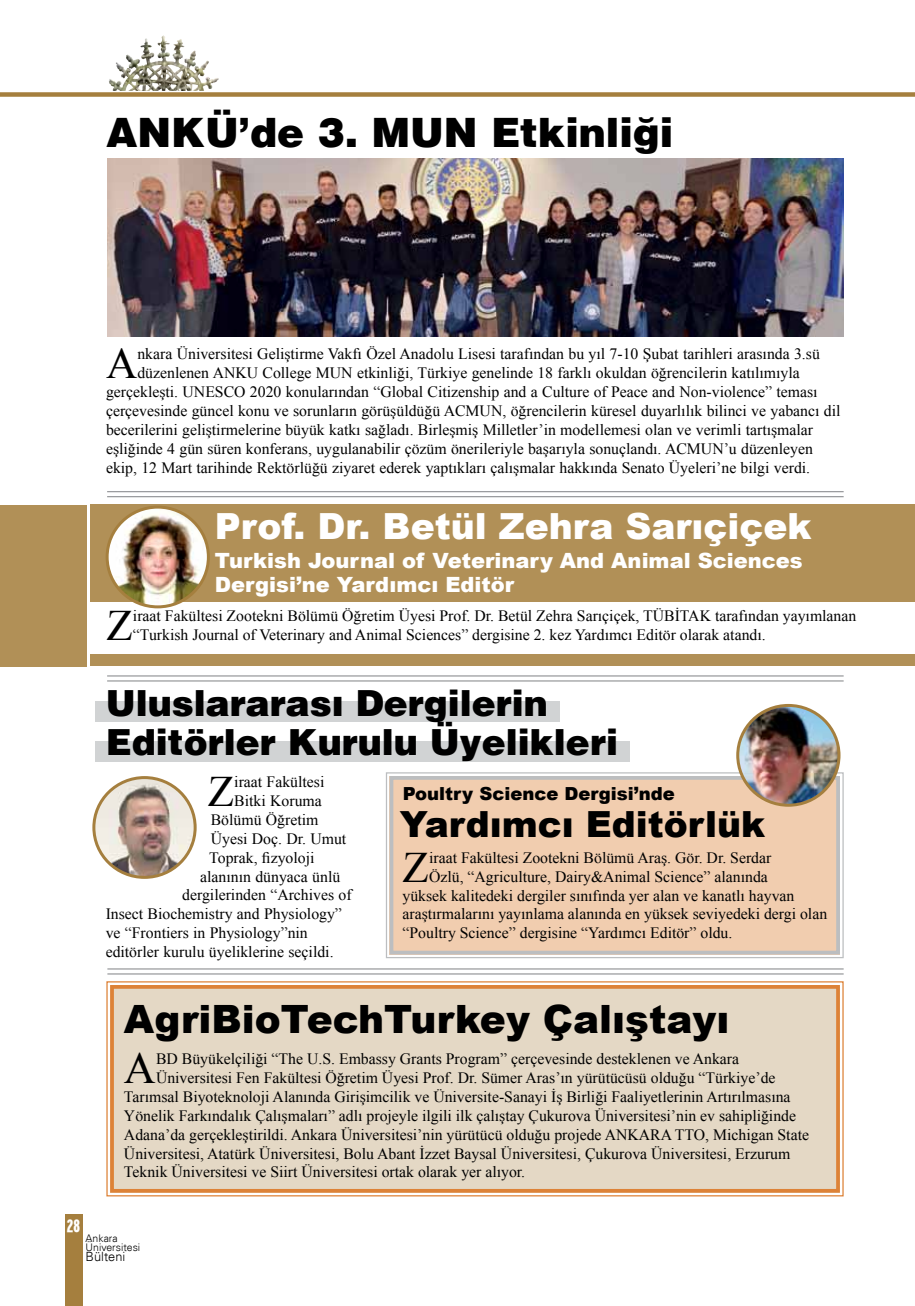
<style>
.page{position:relative;width:915px;height:1306px;background:#fff}
.page>*{position:absolute;margin:0;border:0;box-sizing:border-box;transform-origin:0 0}
.t1{font:44.25px "Times New Roman";color:#000}
.t2{font:43.5px "Times New Roman";color:#000}
.t3{font:900 40.5px "Helvetica";color:#000}
.t4{font:900 39px "Arial";color:#000}
.t5{font:900 36px/39px "Helvetica";color:#000}
.t6{font:900 36px "Arial";color:#fff}
.t7{font:900 36px "Arial";color:#000}
.t8{font:900 21px/24px "Arial";color:#fff}
.t9{font:900 18px "Arial";color:#000}
.t10{font:18px "Interstate Black Compressed TR";color:#fff}
.t11{font:15.75px/18.9px "Times New Roman";color:#000}
.t12{font:300 12.75px "Univers LT Std 45";color:#000}
.t13{font:300 10.5px/9px "Univers LT Std 45";color:#000}
</style>
<div class="page">
<div style="left:65px;top:1214px;width:17px;height:91px;background:#a57f3e"></div>
<div style="left:0;top:92px;width:914px;height:5px;background:#a57f3e"></div>
<img style="left:125px;top:36px;width:38px;height:39px">
<hr style="left:107px;top:968px;width:736px;height:1px;background:#808285">
<hr style="left:107px;top:973px;width:736px;height:1px;background:#808285">
<div style="left:106px;top:981px;width:738px;height:216px;background:#e4d8c5"></div>
<div style="left:110px;top:985px;width:729px;height:207px;border:4px solid #dd8237"></div>
<hr style="left:107px;top:491px;width:736px;height:1px;background:#808285">
<hr style="left:107px;top:496px;width:736px;height:1px;background:#808285">
<div style="left:0;top:505px;width:86px;height:161px;background:#b19057"></div>
<div style="left:90px;top:505px;width:824px;height:97px;background:#b19057"></div>
<div style="left:90px;top:654px;width:824px;height:12px;background:#b19057"></div>
<hr style="left:107px;top:675px;width:736px;height:1px;background:#808285">
<hr style="left:107px;top:680px;width:736px;height:1px;background:#808285">
<div style="left:95px;top:741px;width:534px;height:20px;background:#d1d3d4"></div>
<div style="left:95px;top:702px;width:465px;height:20px;background:#d1d3d4"></div>
<img style="left:107px;top:158px;width:736px;height:178px">
<img style="left:107px;top:509px;width:101px;height:98px">
<div style="left:106px;top:505px;width:104px;height:103px;border:3px solid #a57f3e;border-radius:50%"></div>
<img style="left:95px;top:777px;width:100px;height:100px">
<div style="left:92px;top:776px;width:104px;height:102px;border:3px solid #a57f3e;border-radius:50%"></div>
<div style="left:386px;top:772px;width:458px;height:186px;background:#f1cdaf"></div>
<div style="left:389px;top:776px;width:450px;height:178px;border:4px solid #bcbec0"></div>
<img style="left:737px;top:705px;width:101px;height:100px">
<div style="left:736px;top:704px;width:104px;height:102px;border:3px solid #a57f3e;border-radius:50%"></div>
<h3 class="t3" style="left:106px;top:106px;width:568px">ANKÜ’de 3. MUN Etkinliği</h3>
<h2 class="t2" style="left:106px;top:338px;width:33px">A</h2>
<p class="t11" style="left:137px;top:344px;width:683px">nkara Üniversitesi Geliştirme Vakfı Özel Anadolu Lisesi tarafından bu yıl 7-10 Şubat tarihleri arasında 3.sü</p>
<p class="t11" style="left:137px;top:363px;width:663px">düzenlenen ANKU College MUN etkinliği, Türkiye genelinde 18 farklı okuldan öğrencilerin katılımıyla</p>
<p class="t11" style="left:106px;top:382px;width:713px">gerçekleşti. UNESCO 2020 konularından “Global Citizenship and a Culture of Peace and Non-violence” teması</p>
<p class="t11" style="left:106px;top:401px;width:735px">çerçevesinde güncel konu ve sorunların görüşüldüğü ACMUN, öğrencilerin küresel duyarlılık bilinci ve yabancı dil</p>
<p class="t11" style="left:106px;top:420px;width:708px">becerilerini geliştirmelerine büyük katkı sağladı. Birleşmiş Milletler’in modellemesi olan ve verimli tartışmalar</p>
<p class="t11" style="left:106px;top:439px;width:708px">eşliğinde 4 gün süren konferans, uygulanabilir çözüm önerileriyle başarıyla sonuçlandı. ACMUN’u düzenleyen</p>
<p class="t11" style="left:106px;top:457px;width:705px">ekip, 12 Mart tarihinde Rektörlüğü ziyaret ederek yaptıkları çalışmalar hakkında Senato Üyeleri’ne bilgi verdi.</p>
<h3 class="t6" style="left:215px;top:506px;width:598px">Prof. Dr. Betül Zehra Sarıçiçek</h3>
<h3 class="t8" style="left:215px;top:548px;width:589px">Turkish Journal of Veterinary And Animal Sciences<br>Dergisi’ne Yardımcı Editör</h3>
<h2 class="t2" style="left:106px;top:600px;width:28px">Z</h2>
<p class="t11" style="left:133px;top:606px;width:724px">iraat Fakültesi Zootekni Bölümü Öğretim Üyesi Prof. Dr. Betül Zehra Sarıçiçek, TÜBİTAK tarafından yayımlanan “Turkish Journal of Veterinary and Animal Sciences” dergisine 2. kez Yardımcı Editör olarak atandı.</p>
<h3 class="t5" style="left:106px;top:682px;width:513px">Uluslararası Dergilerin<br>Editörler Kurulu Üyelikleri</h3>
<h2 class="t2" style="left:208px;top:766px;width:28px">Z</h2>
<p class="t11" style="left:234px;top:772px;width:92px">iraat Fakültesi</p>
<p class="t9" style="left:402px;top:783px;width:274px">Poultry Science Dergisi’nde</p>
<h3 class="t7" style="left:399px;top:803px;width:367px">Yardımcı Editörlük</h3>
<h2 class="t2" style="left:402px;top:841px;width:28px">Z</h2>
<p class="t11" style="left:429px;top:847px;width:344px">iraat Fakültesi Zootekni Bölümü Araş. Gör. Dr. Serdar</p>
<p class="t11" style="left:234px;top:791px;width:89px">Bitki Koruma</p>
<p class="t11" style="left:211px;top:809px;width:109px">Bölümü Öğretim</p>
<p class="t11" style="left:211px;top:828px;width:137px">Üyesi Doç. Dr. Umut</p>
<p class="t11" style="left:209px;top:847px;width:107px">Toprak, fizyoloji</p>
<p class="t11" style="left:200px;top:866px;width:141px">alanının dünyaca ünlü</p>
<p class="t11" style="left:182px;top:885px;width:171px">dergilerinden “Archives of</p>
<p class="t11" style="left:106px;top:904px;width:238px">Insect Biochemistry and Physiology”</p>
<p class="t11" style="left:106px;top:923px;width:203px">ve “Frontiers in Physiology”nin</p>
<p class="t11" style="left:106px;top:942px;width:229px">editörler kurulu üyeliklerine seçildi.</p>
<p class="t11" style="left:429px;top:866px;width:340px">Özlü, “Agriculture, Dairy&amp;Animal Science” alanında</p>
<p class="t11" style="left:402px;top:885px;width:393px">yüksek kalitedeki dergiler sınıfında yer alan ve kanatlı hayvan</p>
<p class="t11" style="left:402px;top:904px;width:426px">araştırmalarını yayınlama alanında en yüksek seviyedeki dergi olan</p>
<p class="t11" style="left:402px;top:923px;width:331px">“Poultry Science” dergisine “Yardımcı Editör” oldu.</p>
<h3 class="t4" style="left:124px;top:997px;width:606px">AgriBioTechTurkey Çalıştayı</h3>
<h1 class="t1" style="left:124px;top:1042px;width:33px">A</h1>
<p class="t11" style="left:156px;top:1049px;width:584px">BD Büyükelçiliği “The U.S. Embassy Grants Program” çerçevesinde desteklenen ve Ankara</p>
<p class="t11" style="left:156px;top:1067px;width:620px">Üniversitesi Fen Fakültesi Öğretim Üyesi Prof. Dr. Sümer Aras’ın yürütücüsü olduğu “Türkiye’de</p>
<p class="t11" style="left:124px;top:1086px;width:668px">Tarımsal Biyoteknoloji Alanında Girişimcilik ve Üniversite-Sanayi İş Birliği Faaliyetlerinin Artırılmasına</p>
<p class="t11" style="left:124px;top:1105px;width:673px">Yönelik Farkındalık Çalışmaları” adlı projeyle ilgili ilk çalıştay Çukurova Üniversitesi’nin ev sahipliğinde</p>
<p class="t11" style="left:124px;top:1124px;width:686px">Adana’da gerçekleştirildi. Ankara Üniversitesi’nin yürütücü olduğu projede ANKARA TTO, Michigan State</p>
<p class="t11" style="left:124px;top:1143px;width:667px">Üniversitesi, Atatürk Üniversitesi, Bolu Abant İzzet Baysal Üniversitesi, Çukurova Üniversitesi, Erzurum</p>
<p class="t11" style="left:124px;top:1162px;width:402px">Teknik Üniversitesi ve Siirt Üniversitesi ortak olarak yer alıyor.</p>
<p class="t10" style="left:67px;top:1215px;width:15px">28</p>
<p class="t13" style="left:86px;top:1233px;width:56px">Ankara<br>Üniversitesi</p>
<p class="t12" style="left:86px;top:1248px;width:41px">Bülteni</p>
</div>
